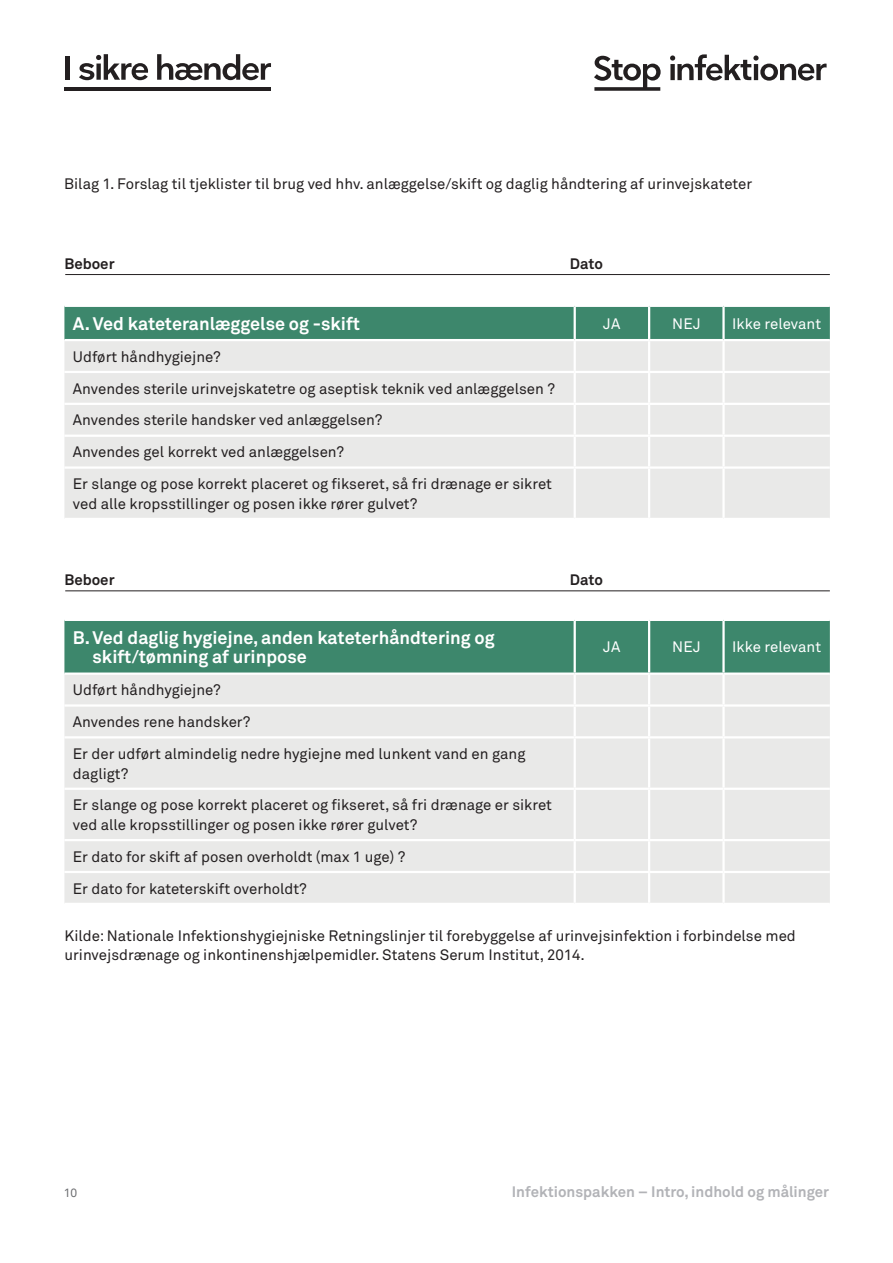
<style>
.page{position:relative;width:893px;height:1263px;background:#fff}
.page>*{position:absolute;margin:0;border:0;box-sizing:border-box;transform-origin:0 0}
.t1{font:700 18px/19.5px "Akkurat";color:#fff}
.t2{font:15px/31.8px "Akkurat";color:#231f20}
.t3{font:700 15px "Akkurat";color:#b2b3b7}
.t4{font:15px "Akkurat";color:#fff}
.t5{font:700 15px "Akkurat";color:#231f20}
.t6{font:12px "Akkurat";color:#6c6d70}
</style>
<div class="page">
<hr style="left:65px;top:87px;width:206px;height:3px;background:#231f20">
<div style="left:65px;top:56px;width:5px;height:24px;background:#231f20"></div>
<svg style="left:79px;top:54px;width:69px;height:26px"></svg>
<svg style="left:157px;top:54px;width:114px;height:26px"></svg>
<svg style="left:594px;top:54px;width:233px;height:37px"></svg>
<div style="left:64px;top:307px;width:766px;height:32px;background:#3d876c"></div>
<div style="left:64px;top:341px;width:766px;height:177px;background:#e9e9e8"></div>
<hr style="left:574px;top:307px;width:2px;height:32px;background:#fff">
<hr style="left:648px;top:307px;width:2px;height:32px;background:#fff">
<hr style="left:722px;top:307px;width:3px;height:32px;background:#fff">
<hr style="left:574px;top:341px;width:2px;height:30px;background:#fff">
<hr style="left:648px;top:341px;width:2px;height:30px;background:#fff">
<hr style="left:722px;top:341px;width:3px;height:30px;background:#fff">
<hr style="left:64px;top:371px;width:511px;height:2px;background:#fff">
<hr style="left:575px;top:371px;width:74px;height:2px;background:#fff">
<hr style="left:574px;top:373px;width:2px;height:30px;background:#fff">
<hr style="left:649px;top:371px;width:74px;height:2px;background:#fff">
<hr style="left:648px;top:373px;width:2px;height:30px;background:#fff">
<hr style="left:723px;top:371px;width:107px;height:2px;background:#fff">
<hr style="left:722px;top:373px;width:3px;height:30px;background:#fff">
<hr style="left:64px;top:403px;width:511px;height:2px;background:#fff">
<hr style="left:575px;top:403px;width:74px;height:2px;background:#fff">
<hr style="left:574px;top:405px;width:2px;height:30px;background:#fff">
<hr style="left:649px;top:403px;width:74px;height:2px;background:#fff">
<hr style="left:648px;top:405px;width:2px;height:30px;background:#fff">
<hr style="left:723px;top:403px;width:107px;height:2px;background:#fff">
<hr style="left:722px;top:405px;width:3px;height:30px;background:#fff">
<hr style="left:64px;top:435px;width:511px;height:2px;background:#fff">
<hr style="left:575px;top:435px;width:74px;height:2px;background:#fff">
<hr style="left:574px;top:437px;width:2px;height:29px;background:#fff">
<hr style="left:649px;top:435px;width:74px;height:2px;background:#fff">
<hr style="left:648px;top:437px;width:2px;height:29px;background:#fff">
<hr style="left:723px;top:435px;width:107px;height:2px;background:#fff">
<hr style="left:722px;top:437px;width:3px;height:29px;background:#fff">
<hr style="left:64px;top:466px;width:511px;height:3px;background:#fff">
<hr style="left:575px;top:466px;width:74px;height:3px;background:#fff">
<hr style="left:574px;top:469px;width:2px;height:49px;background:#fff">
<hr style="left:649px;top:466px;width:74px;height:3px;background:#fff">
<hr style="left:648px;top:469px;width:2px;height:49px;background:#fff">
<hr style="left:723px;top:466px;width:107px;height:3px;background:#fff">
<hr style="left:722px;top:469px;width:3px;height:49px;background:#fff">
<div style="left:64px;top:621px;width:766px;height:51px;background:#3d876c"></div>
<div style="left:64px;top:675px;width:766px;height:228px;background:#e9e9e8"></div>
<hr style="left:574px;top:621px;width:2px;height:51px;background:#fff">
<hr style="left:648px;top:621px;width:2px;height:51px;background:#fff">
<hr style="left:722px;top:621px;width:3px;height:51px;background:#fff">
<hr style="left:574px;top:675px;width:2px;height:29px;background:#fff">
<hr style="left:648px;top:675px;width:2px;height:29px;background:#fff">
<hr style="left:722px;top:675px;width:3px;height:29px;background:#fff">
<hr style="left:64px;top:704px;width:511px;height:3px;background:#fff">
<hr style="left:575px;top:704px;width:74px;height:3px;background:#fff">
<hr style="left:574px;top:707px;width:2px;height:29px;background:#fff">
<hr style="left:649px;top:704px;width:74px;height:3px;background:#fff">
<hr style="left:648px;top:707px;width:2px;height:29px;background:#fff">
<hr style="left:723px;top:704px;width:107px;height:3px;background:#fff">
<hr style="left:722px;top:707px;width:3px;height:29px;background:#fff">
<hr style="left:64px;top:736px;width:511px;height:2px;background:#fff">
<hr style="left:575px;top:736px;width:74px;height:2px;background:#fff">
<hr style="left:574px;top:738px;width:2px;height:50px;background:#fff">
<hr style="left:649px;top:736px;width:74px;height:2px;background:#fff">
<hr style="left:648px;top:738px;width:2px;height:50px;background:#fff">
<hr style="left:723px;top:736px;width:107px;height:2px;background:#fff">
<hr style="left:722px;top:738px;width:3px;height:50px;background:#fff">
<hr style="left:64px;top:788px;width:511px;height:2px;background:#fff">
<hr style="left:575px;top:788px;width:74px;height:2px;background:#fff">
<hr style="left:574px;top:790px;width:2px;height:49px;background:#fff">
<hr style="left:649px;top:788px;width:74px;height:2px;background:#fff">
<hr style="left:648px;top:790px;width:2px;height:49px;background:#fff">
<hr style="left:723px;top:788px;width:107px;height:2px;background:#fff">
<hr style="left:722px;top:790px;width:3px;height:49px;background:#fff">
<hr style="left:64px;top:839px;width:511px;height:2px;background:#fff">
<hr style="left:575px;top:839px;width:74px;height:2px;background:#fff">
<hr style="left:574px;top:841px;width:2px;height:30px;background:#fff">
<hr style="left:649px;top:839px;width:74px;height:2px;background:#fff">
<hr style="left:648px;top:841px;width:2px;height:30px;background:#fff">
<hr style="left:723px;top:839px;width:107px;height:2px;background:#fff">
<hr style="left:722px;top:841px;width:3px;height:30px;background:#fff">
<hr style="left:64px;top:871px;width:511px;height:2px;background:#fff">
<hr style="left:575px;top:871px;width:74px;height:2px;background:#fff">
<hr style="left:574px;top:873px;width:2px;height:30px;background:#fff">
<hr style="left:649px;top:871px;width:74px;height:2px;background:#fff">
<hr style="left:648px;top:873px;width:2px;height:30px;background:#fff">
<hr style="left:723px;top:871px;width:107px;height:2px;background:#fff">
<hr style="left:722px;top:873px;width:3px;height:30px;background:#fff">
<hr style="left:65px;top:274px;width:765px;height:1px;background:#231f20">
<hr style="left:65px;top:590px;width:765px;height:1px;background:#231f20">
<p class="t2" style="left:64px;top:168px;width:689px">Bilag 1. Forslag til tjeklister til brug ved hhv. anlæggelse/skift og daglig håndtering af urinvejskateter</p>
<p class="t5" style="left:64px;top:254px;width:52px">Beboer</p>
<p class="t5" style="left:570px;top:254px;width:35px">Dato</p>
<p class="t1" style="left:73px;top:314px;width:289px">A. Ved kateteranlæggelse og -skift</p>
<p class="t4" style="left:603px;top:315px;width:19px">JA</p>
<p class="t4" style="left:672px;top:315px;width:30px">NEJ</p>
<p class="t4" style="left:732px;top:315px;width:90px">Ikke relevant</p>
<p class="t2" style="left:73px;top:341px;width:483px">Udført håndhygiejne?<br>Anvendes sterile urinvejskatetre og aseptisk teknik ved anlæggelsen ?<br>Anvendes sterile handsker ved anlæggelsen?<br>Anvendes gel korrekt ved anlæggelsen?<br>Er slange og pose korrekt placeret og fikseret, så fri drænage er sikret</p>
<p class="t2" style="left:73px;top:488px;width:346px">ved alle kropsstillinger og posen ikke rører gulvet?</p>
<p class="t5" style="left:64px;top:570px;width:52px">Beboer</p>
<p class="t5" style="left:570px;top:570px;width:35px">Dato</p>
<p class="t1" style="left:93px;top:628px;width:404px;text-indent:-20px">B. Ved daglig hygiejne, anden kateterhåndtering og skift/tømning af urinpose</p>
<p class="t2" style="left:73px;top:674px;width:454px">Udført håndhygiejne?<br>Anvendes rene handsker?<br>Er der udført almindelig nedre hygiejne med lunkent vand en gang</p>
<p class="t2" style="left:73px;top:758px;width:481px">dagligt?<br>Er slange og pose korrekt placeret og fikseret, så fri drænage er sikret</p>
<p class="t2" style="left:73px;top:809px;width:346px">ved alle kropsstillinger og posen ikke rører gulvet?<br>Er dato for skift af posen overholdt (max 1 uge) ?<br>Er dato for kateterskift overholdt?</p>
<p class="t4" style="left:603px;top:638px;width:19px">JA</p>
<p class="t4" style="left:672px;top:638px;width:30px">NEJ</p>
<p class="t4" style="left:732px;top:638px;width:90px">Ikke relevant</p>
<p class="t2" style="left:64px;top:926px;width:733px;line-height:19.5px">Kilde: Nationale Infektionshygiejniske Retningslinjer til forebyggelse af urinvejsinfektion i forbindelse med urinvejsdrænage og inkontinenshjælpemidler. Statens Serum Institut, 2014.</p>
<p class="t6" style="left:64px;top:1185px;width:15px">10</p>
<p class="t3" style="left:512px;top:1182px;width:319px">Infektionspakken – Intro, indhold og målinger</p>
</div>
